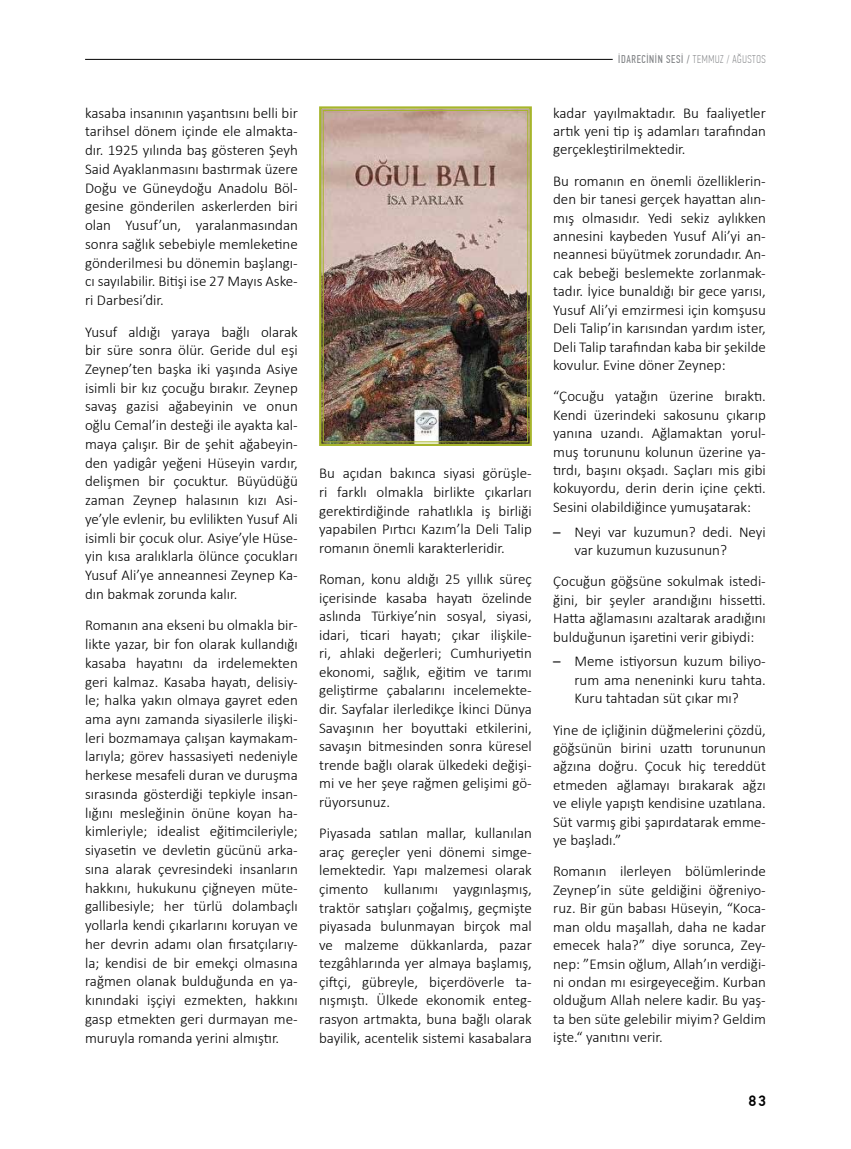
<style>
.page{position:relative;width:851px;height:1149px;background:#fff}
.page>*{position:absolute;margin:0;border:0;box-sizing:border-box;transform-origin:0 0}
.t1{font:300 15px/18.8px "Calibri";color:#000;text-align:justify}
.t2{font:500 15px "PF Din Text Pro";color:#000}
.t3{font:11.25px "PF Din Text Comp Pro";letter-spacing:.055em;color:#808285}
.s1{font-weight:100}
.s2{font-weight:400}
</style>
<div class="page">
<hr style="left:85px;top:59px;width:527px;height:1px;background:#000">
<img style="left:319px;top:106px;width:213px;height:340px">
<div style="left:323px;top:110px;width:205px;height:332px;border:1px solid #a6b52b"></div>
<p class="t1" style="left:85px;top:103px;width:214px">kasaba insanının yaşantısını belli bir tarihsel dönem içinde ele almakta&shy;dır. 1925 yılında baş gösteren Şeyh Said Ayaklanmasını bastırmak üzere Doğu ve Güneydoğu Anadolu Böl&shy;gesine gönderilen askerlerden biri olan Yusuf’un, yaralanmasından sonra sağlık sebebiyle memleketine gönderilmesi bu dönemin başlangı&shy;cı sayılabilir. Bitişi ise 27 Mayıs Aske&shy;ri Darbesi’dir.</p>
<p class="t1" style="left:85px;top:322px;width:214px">Yusuf aldığı yaraya bağlı olarak bir süre sonra ölür. Geride dul eşi Zeynep’ten başka iki yaşında Asiye isimli bir kız çocuğu bırakır. Zeynep savaş gazisi ağabeyinin ve onun oğlu Cemal’in desteği ile ayakta kal&shy;maya çalışır. Bir de şehit ağabeyin&shy;den yadigâr yeğeni Hüseyin vardır, delişmen bir çocuktur. Büyüdüğü zaman Zeynep halasının kızı Asi&shy;ye’yle evlenir, bu evlilikten Yusuf Ali isimli bir çocuk olur. Asiye’yle Hüse&shy;yin kısa aralıklarla ölünce çocukları Yusuf Ali’ye anneannesi Zeynep Ka&shy;dın bakmak zorunda kalır.</p>
<p class="t1" style="left:85px;top:615px;width:214px">Romanın ana ekseni bu olmakla bir&shy;likte yazar, bir fon olarak kullandığı kasaba hayatını da irdelemekten geri kalmaz. Kasaba hayatı, delisiy&shy;le; halka yakın olmaya gayret eden ama aynı zamanda siyasilerle ilişki&shy;leri bozmamaya çalışan kaymakam&shy;larıyla; görev hassasiyeti nedeniyle herkese mesafeli duran ve duruşma sırasında gösterdiği tepkiyle insan&shy;lığını mesleğinin önüne koyan ha&shy;kimleriyle; idealist eğitimcileriyle; siyasetin ve devletin gücünü arka&shy;sına alarak çevresindeki insanların hakkını, hukukunu çiğneyen müte&shy;gallibesiyle; her türlü dolambaçlı yollarla kendi çıkarlarını koruyan ve her devrin adamı olan fırsatçılarıy&shy;la; kendisi de bir emekçi olmasına rağmen olanak bulduğunda en ya&shy;kınındaki işçiyi ezmekten, hakkını gasp etmekten geri durmayan me&shy;muruyla romanda yerini almıştır.</p>
<p class="t1" style="left:319px;top:464px;width:214px">Bu açıdan bakınca siyasi görüşle&shy;ri farklı olmakla birlikte çıkarları gerektirdiğinde rahatlıkla iş birliği yapabilen Pırtıcı Kazım’la Deli Talip romanın önemli karakterleridir.</p>
<p class="t1" style="left:319px;top:569px;width:214px">Roman, konu aldığı 25 yıllık süreç içerisinde kasaba hayatı özelinde aslında Türkiye’nin sosyal, siyasi, idari, ticari hayatı; çıkar ilişkile&shy;ri, ahlaki değerleri; Cumhuriyetin ekonomi, sağlık, eğitim ve tarımı geliştirme çabalarını incelemekte&shy;dir. Sayfalar ilerledikçe İkinci Dünya Savaşının her boyuttaki etkilerini, savaşın bitmesinden sonra küresel trende bağlı olarak ülkedeki değişi&shy;mi ve her şeye rağmen gelişimi gö&shy;rüyorsunuz.</p>
<p class="t1" style="left:319px;top:823px;width:214px">Piyasada satılan mallar, kullanılan araç gereçler yeni dönemi simge&shy;lemektedir. Yapı malzemesi olarak çimento kullanımı yaygınlaşmış, traktör satışları çoğalmış, geçmişte piyasada bulunmayan birçok mal ve malzeme dükkanlarda, pazar tezgâhlarında yer almaya başlamış, çiftçi, gübreyle, biçerdöverle ta&shy;nışmıştı. Ülkede ekonomik enteg&shy;rasyon artmakta, buna bağlı olarak bayilik, acentelik sistemi kasabalara</p>
<p class="t3" style="left:618px;top:53px;width:149px">İDARECİNİN SESİ / <span class="s1">TEMMUZ / AĞUSTOS</span></p>
<p class="t1" style="left:553px;top:103px;width:214px">kadar yayılmaktadır. Bu faaliyetler artık yeni tip iş adamları tarafından gerçekleştirilmektedir.</p>
<p class="t1" style="left:553px;top:171px;width:214px">Bu romanın en önemli özelliklerin&shy;den bir tanesi gerçek hayattan alın&shy;mış olmasıdır. Yedi sekiz aylıkken annesini kaybeden Yusuf Ali’yi an&shy;neannesi büyütmek zorundadır. An&shy;cak bebeği beslemekte zorlanmak&shy;tadır. İyice bunaldığı bir gece yarısı, Yusuf Ali’yi emzirmesi için komşusu Deli Talip’in karısından yardım ister, Deli Talip tarafından kaba bir şekilde kovulur. Evine döner Zeynep:</p>
<p class="t1" style="left:553px;top:387px;width:214px">“Çocuğu yatağın üzerine bıraktı.<br>Kendi üzerindeki sakosunu çıkarıp yanına uzandı. Ağlamaktan yorul&shy;muş torununu kolunun üzerine ya&shy;tırdı, başını okşadı. Saçları mis gibi kokuyordu, derin derin içine çekti.<br>Sesini olabildiğince yumuşatarak:</p>
<p class="t1" style="left:574px;top:522px;width:193px;text-indent:-21px"><span class="s2">–</span> Neyi var kuzumun? dedi. Neyi var kuzumun kuzusunun?</p>
<p class="t1" style="left:553px;top:571px;width:214px">Çocuğun göğsüne sokulmak istedi&shy;ğini, bir şeyler arandığını hissetti.<br>Hatta ağlamasını azaltarak aradığını bulduğunun işaretini verir gibiydi:</p>
<p class="t1" style="left:574px;top:652px;width:193px;text-indent:-21px"><span class="s2">–</span> Meme istiyorsun kuzum biliyo&shy;rum ama neneninki kuru tahta.<br>Kuru tahtadan süt çıkar mı?</p>
<p class="t1" style="left:553px;top:720px;width:214px">Yine de içliğinin düğmelerini çözdü, göğsünün birini uzattı torununun ağzına doğru. Çocuk hiç tereddüt etmeden ağlamayı bırakarak ağzı ve eliyle yapıştı kendisine uzatılana.<br>Süt varmış gibi şapırdatarak emme&shy;ye başladı.”</p>
<p class="t1" style="left:553px;top:861px;width:214px">Romanın ilerleyen bölümlerinde Zeynep’in süte geldiğini öğreniyo&shy;ruz. Bir gün babası Hüseyin, “Koca&shy;man oldu maşallah, daha ne kadar emecek hala?” diye sorunca, Zey&shy;nep: ”Emsin oğlum, Allah’ın verdiği&shy;ni ondan mı esirgeyeceğim. Kurban olduğum Allah nelere kadir. Bu yaş&shy;ta ben süte gelebilir miyim? Geldim işte.“ yanıtını verir.</p>
<p class="t2" style="left:748px;top:1091px;width:19px">83</p>
</div>
